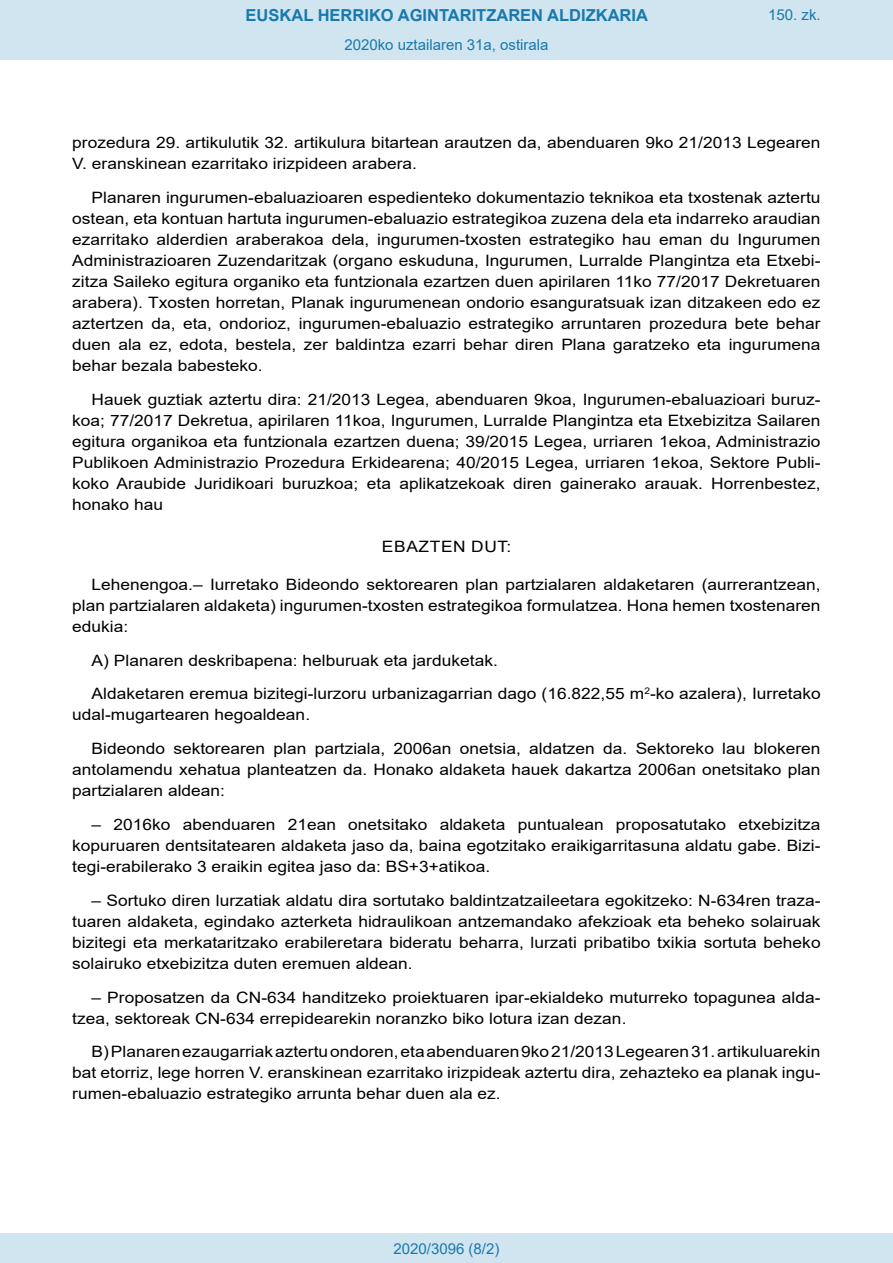
<style>
.page{position:relative;width:893px;height:1263px;background:#fff}
.page>*{position:absolute;margin:0;border:0;box-sizing:border-box;transform-origin:0 0}
.t1{font:700 16.5px "Arial";color:#1879ad}
.BOPVDetalle{font:15.6px/21px "Arial";color:#000;text-align:justify;scale:1.11 1}
.BOPVClave{font:15.6px "Arial";letter-spacing:.035em;color:#000;scale:1.11 1}
.Paginacion_Centro{font:15px "Arial";color:#1879ad}
</style>
<div class="page">
<div style="left:0;top:0;width:893px;height:60px;background:#d0e5f0"></div>
<div style="left:0;top:1233px;width:893px;height:30px;background:#d0e5f0"></div>
<p class="t1" style="left:246px;top:3px;width:404px">EUSKAL HERRIKO AGINTARITZAREN ALDIZKARIA</p>
<p class="Paginacion_Centro" style="left:344px;top:35px;width:206px">2020ko uztailaren 31a, ostirala</p>
<p class="Paginacion_Centro" style="left:768px;top:5px;width:54px">150. zk.</p>
<p class="BOPVDetalle" style="left:72px;top:132px;width:676px">prozedura 29. artikulutik 32. artikulura bitartean arautzen da, abenduaren 9ko 21/2013 Legearen<br>V. eranskinean ezarritako irizpideen arabera.</p>
<p class="BOPVDetalle" style="left:72px;top:187px;width:676px;text-indent:19px">Planaren ingurumen-ebaluazioaren espedienteko dokumentazio teknikoa eta txostenak aztertu ostean, eta kontuan hartuta ingurumen-ebaluazio estrategikoa zuzena dela eta indarreko araudian ezarritako alderdien araberakoa dela, ingurumen-txosten estrategiko hau eman du Ingurumen Administrazioaren Zuzendaritzak (organo eskuduna, Ingurumen, Lurralde Plangintza eta Etxebi&shy;zitza Saileko egitura organiko eta funtzionala ezartzen duen apirilaren 11ko 77/2017 Dekretuaren arabera). Txosten horretan, Planak ingurumenean ondorio esanguratsuak izan ditzakeen edo ez aztertzen da, eta, ondorioz, ingurumen-ebaluazio estrategiko arruntaren prozedura bete behar duen ala ez, edota, bestela, zer baldintza ezarri behar diren Plana garatzeko eta ingurumena behar bezala babesteko.</p>
<p class="BOPVDetalle" style="left:72px;top:389px;width:676px;text-indent:19px">Hauek guztiak aztertu dira: 21/2013 Legea, abenduaren 9koa, Ingurumen-ebaluazioari buruz&shy;koa; 77/2017 Dekretua, apirilaren 11koa, Ingurumen, Lurralde Plangintza eta Etxebizitza Sailaren egitura organikoa eta funtzionala ezartzen duena; 39/2015 Legea, urriaren 1ekoa, Administrazio Publikoen Administrazio Prozedura Erkidearena; 40/2015 Legea, urriaren 1ekoa, Sektore Publi&shy;koko Araubide Juridikoari buruzkoa; eta aplikatzekoak diren gainerako arauak. Horrenbestez, honako hau</p>
<p class="BOPVClave" style="left:382px;top:536px;width:118px">EBAZTEN DUT:</p>
<p class="BOPVDetalle" style="left:72px;top:574px;width:676px;text-indent:19px">Lehenengoa.– Iurretako Bideondo sektorearen plan partzialaren aldaketaren (aurrerantzean, plan partzialaren aldaketa) ingurumen-txosten estrategikoa formulatzea. Hona hemen txostenaren edukia:</p>
<p class="BOPVDetalle" style="left:92px;top:650px;width:367px">A) Planaren deskribapena: helburuak eta jarduketak.</p>
<p class="BOPVDetalle" style="left:72px;top:683px;width:676px;text-indent:19px">Aldaketaren eremua bizitegi-lurzoru urbanizagarrian dago (16.822,55 m<sup>2</sup>-ko azalera), Iurretako udal-mugartearen hegoaldean.</p>
<p class="BOPVDetalle" style="left:72px;top:738px;width:676px;text-indent:19px">Bideondo sektorearen plan partziala, 2006an onetsia, aldatzen da. Sektoreko lau blokeren antolamendu xehatua planteatzen da. Honako aldaketa hauek dakartza 2006an onetsitako plan partzialaren aldean:</p>
<p class="BOPVDetalle" style="left:72px;top:814px;width:676px;text-indent:19px">– 2016ko abenduaren 21ean onetsitako aldaketa puntualean proposatutako etxebizitza kopuruaren dentsitatearen aldaketa jaso da, baina egotzitako eraikigarritasuna aldatu gabe. Bizi&shy;tegi-erabilerako 3 eraikin egitea jaso da: BS+3+atikoa.</p>
<p class="BOPVDetalle" style="left:72px;top:890px;width:676px;text-indent:19px">– Sortuko diren lurzatiak aldatu dira sortutako baldintzatzaileetara egokitzeko: N-634ren traza&shy;tuaren aldaketa, egindako azterketa hidraulikoan antzemandako afekzioak eta beheko solairuak bizitegi eta merkataritzako erabileretara bideratu beharra, lurzati pribatibo txikia sortuta beheko solairuko etxebizitza duten eremuen aldean.</p>
<p class="BOPVDetalle" style="left:72px;top:986px;width:676px;text-indent:19px">– Proposatzen da CN-634 handitzeko proiektuaren ipar-ekialdeko muturreko topagunea alda&shy;tzea, sektoreak CN-634 errepidearekin noranzko biko lotura izan dezan.</p>
<p class="BOPVDetalle" style="left:72px;top:1041px;width:676px;text-indent:19px">B) Planaren ezaugarriak aztertu ondoren, eta abenduaren 9ko 21/2013 Legearen 31. artikuluarekin bat etorriz, lege horren V. eranskinean ezarritako irizpideak aztertu dira, zehazteko ea planak ingu&shy;rumen-ebaluazio estrategiko arrunta behar duen ala ez.</p>
<p class="Paginacion_Centro" style="left:393px;top:1238px;width:107px">2020/3096 (8/2)</p>
</div>
